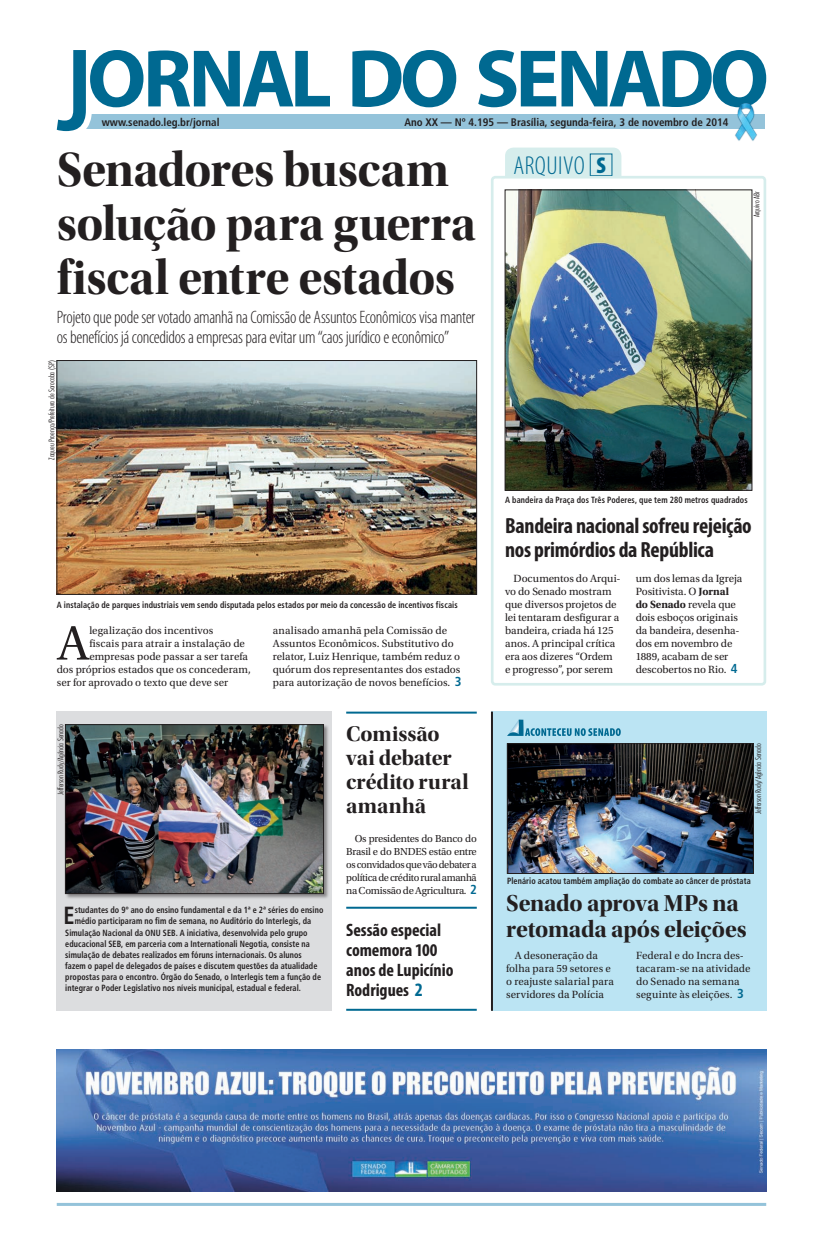
<style>
.page{position:relative;width:823px;height:1248px;background:#fff}
.page>*{position:absolute;margin:0;border:0;box-sizing:border-box;transform-origin:0 0}
.t1{font:50.8px "Utopia Std";color:#231f20}
.t2{font:50px/54px "Utopia Std Bold Disp";letter-spacing:-.01em;color:#231f20}
.t3{font:300 condensed 26px "Myriad Pro";letter-spacing:.02em;color:#006991}
.t4{font:700 condensed 24.8px "Frutiger";color:#231f20;scale:.9 1}
.t5{font:24px/26px "Utopia Std Bold Disp";letter-spacing:-.005em;color:#231f20}
.t6{font:700 condensed 22px/24px "Myriad Pro";letter-spacing:-.01em;color:#231f20}
.t7{font:22px/24px "Utopia Std Bold Disp";color:#231f20}
.t8{font:300 condensed 18px/20px "Myriad Pro";letter-spacing:-.02em;color:#231f20}
.t9{font:700 condensed 18px/20px "Myriad Pro";color:#231f20}
.t10{font:11px/13px "Utopia Std";color:#231f20}
.t11{font:700 condensed 10.9px "Frutiger";color:#231f20}
.t12{font:10.6px/13px "Utopia Std";letter-spacing:-.03em;color:#231f20;text-align:justify}
.t13{font:700 condensed 9px "Frutiger";letter-spacing:.01em;color:#231f20;scale:.9 1}
.t14{font:300 condensed 8px "Futura BT";color:#231f20}
.s1{font-weight:900;font-size:23px}
.s2{font-family:"Frutiger";font-weight:700;font-stretch:condensed;font-size:13px;color:#006991}
.s3{font-size:19px;color:#006991}
.s4{font-weight:700}
</style>
<div class="page">
<hr style="left:57px;top:1202px;width:708px;height:3px;background:#94c3da">
<div style="left:75px;top:115px;width:689px;height:14px;background:#94c3da"></div>
<svg style="left:57px;top:50px;width:273px;height:82px"></svg>
<svg style="left:352px;top:50px;width:104px;height:57px"></svg>
<svg style="left:478px;top:50px;width:287px;height:57px"></svg>
<img style="left:59px;top:362px;width:415px;height:230px">
<div style="left:57px;top:360px;width:419px;height:234px;border:1px solid #231f20"></div>
<img style="left:57px;top:1049px;width:708px;height:142px">
<div style="left:490px;top:711px;width:275px;height:299px;background:#bbe4f3"></div>
<div style="left:505px;top:147px;width:116px;height:29px;background:#d6edec"></div>
<div style="left:589px;top:153px;width:23px;height:23px;border:1px solid #006991"></div>
<div style="left:490px;top:176px;width:275px;height:509px;border:3px solid #d6edec;border-radius:3px"></div>
<img style="left:506px;top:192px;width:243px;height:296px">
<div style="left:504px;top:190px;width:247px;height:300px;border:1px solid #231f20"></div>
<hr style="left:490px;top:711px;width:2px;height:299px;background:#231f20">
<img style="left:509px;top:745px;width:242px;height:126px">
<div style="left:507px;top:743px;width:246px;height:130px;border:1px solid #231f20"></div>
<div style="left:57px;top:711px;width:275px;height:299px;background:#dcdddf"></div>
<div style="left:65px;top:724px;width:264px;height:175px;background:#231f20;opacity:.45"></div>
<img style="left:67px;top:726px;width:254px;height:165px">
<div style="left:65px;top:724px;width:258px;height:169px;border:1px solid #231f20"></div>
<hr style="left:346px;top:711px;width:130px;height:2px;background:#006991">
<hr style="left:346px;top:1008px;width:130px;height:2px;background:#006991">
<hr style="left:346px;top:906px;width:130px;height:2px;background:#006991">
<svg style="left:507px;top:719px;width:113px;height:17px"></svg>
<img style="left:734px;top:102px;width:22px;height:39px">
<p class="t11" style="left:102px;top:116px;width:119px">www.senado.leg.br/jornal</p>
<p class="t11" style="left:404px;top:116px;width:325px">Ano XX — Nº 4.195 — Brasília, segunda-feira, 3 de novembro de 2014</p>
<h2 class="t2" style="left:57px;top:143px;width:420px">Senadores buscam solução para guerra fiscal entre estados</h2>
<h3 class="t8" style="left:57px;top:307px;width:419px">Projeto que pode ser votado amanhã na Comissão de Assuntos Econômicos visa manter os benefícios já concedidos a empresas para evitar um “caos jurídico e econômico”</h3>
<p class="t14" style="left:47px;top:460px;width:101px;rotate:-90deg">Zaqueu Proença/Prefeitura de Sorocaba (SP)</p>
<h3 class="t3" style="left:513px;top:150px;width:94px">ARQUIVO <span class="s1">S</span></h3>
<p class="t14" style="left:751px;top:217px;width:28px;rotate:-90deg">Arquivo ABr</p>
<p class="t13" style="left:57px;top:599px;width:446px">A instalação de parques industriais vem sendo disputada pelos estados por meio da concessão de incentivos fiscais</p>
<h1 class="t1" style="left:57px;top:615px;width:34px">A</h1>
<p class="t10" style="left:89px;top:623px;width:125px">legalização dos incentivos</p>
<p class="t10" style="left:89px;top:636px;width:157px">fiscais para atrair a instalação de</p>
<p class="t10" style="left:89px;top:649px;width:160px">empresas pode passar a ser tarefa</p>
<p class="t10" style="left:57px;top:662px;width:196px">dos próprios estados que os concederam,</p>
<p class="t10" style="left:57px;top:675px;width:173px">ser for aprovado o texto que deve ser</p>
<p class="t14" style="left:56px;top:794px;width:72px;rotate:-90deg">Jefferson Rudy/Agência Senado</p>
<p class="t10" style="left:272px;top:623px;width:190px">analisado amanhã pela Comissão de Assuntos Econômicos. Substitutivo do relator, Luiz Henrique, também reduz o quórum dos representantes dos estados para autorização de novos benefícios. <span class="s2">3</span></p>
<h3 class="t7" style="left:346px;top:721px;width:124px">Comissão vai debater crédito rural amanhã</h3>
<p class="t12" style="left:346px;top:831px;width:132px;text-indent:9px">Os presidentes do Banco do Brasil e do BNDES estão entre os convidados que vão debater a política de crédito rural amanhã na Comissão de Agricultura. <span class="s2">2</span></p>
<h3 class="t4" style="left:64px;top:901px;width:14px">E</h3>
<p class="t13" style="left:75px;top:904px;width:278px">studantes do 9º ano do ensino fundamental e da 1ª e 2ª séries do ensino</p>
<p class="t13" style="left:75px;top:915px;width:264px">médio participaram no fim de semana, no Auditório do Interlegis, da</p>
<p class="t13" style="left:65px;top:926px;width:270px">Simulação Nacional da ONU SEB. A iniciativa, desenvolvida pelo grupo</p>
<p class="t13" style="left:65px;top:937px;width:273px">educacional SEB, em parceria com a Internationali Negotia, consiste na</p>
<p class="t13" style="left:65px;top:948px;width:264px">simulação de debates realizados em fóruns internacionais. Os alunos</p>
<p class="t13" style="left:65px;top:959px;width:281px">fazem o papel de delegados de países e discutem questões da atualidade</p>
<p class="t13" style="left:65px;top:970px;width:285px">propostas para o encontro. Órgão do Senado, o Interlegis tem a função de</p>
<p class="t13" style="left:65px;top:981px;width:263px">integrar o Poder Legislativo nos níveis municipal, estadual e federal.</p>
<h3 class="t9" style="left:346px;top:919px;width:109px">Sessão especial comemora 100 anos de Lupicínio<br>Rodrigues <span class="s3">2</span></h3>
<p class="t13" style="left:505px;top:495px;width:271px">A bandeira da Praça dos Três Poderes, que tem 280 metros quadrados</p>
<h3 class="t6" style="left:505px;top:513px;width:248px">Bandeira nacional sofreu rejeição nos primórdios da República</h3>
<p class="t10" style="left:505px;top:571px;width:117px;text-indent:9px">Documentos do Arqui&shy;vo do Senado mostram que diversos projetos de lei tentaram desfigurar a bandeira, criada há 125 anos. A principal crítica era aos dizeres “Ordem e progresso”, por serem</p>
<p class="t10" style="left:635px;top:571px;width:108px">um dos lemas da Igreja<br>Positivista. O <span class="s4">Jornal do Senado</span> revela que dois esboços originais da bandeira, desenha&shy;dos em novembro de<br>1889, acabam de ser descobertos no Rio. <span class="s2">4</span></p>
<p class="t14" style="left:753px;top:813px;width:72px;rotate:-90deg">Jefferson Rudy/Agência Senado</p>
<p class="t13" style="left:507px;top:875px;width:272px">Plenário acatou também ampliação do combate ao câncer de próstata</p>
<h3 class="t5" style="left:506px;top:890px;width:242px">Senado aprova MPs na retomada após eleições</h3>
<p class="t10" style="left:506px;top:948px;width:109px;text-indent:9px">A desoneração da folha para 59 setores e o reajuste salarial para servidores da Polícia</p>
<p class="t10" style="left:635px;top:948px;width:116px">Federal e do Incra des&shy;tacaram-se na atividade do Senado na semana seguinte às eleições. <span class="s2">3</span></p>
</div>
